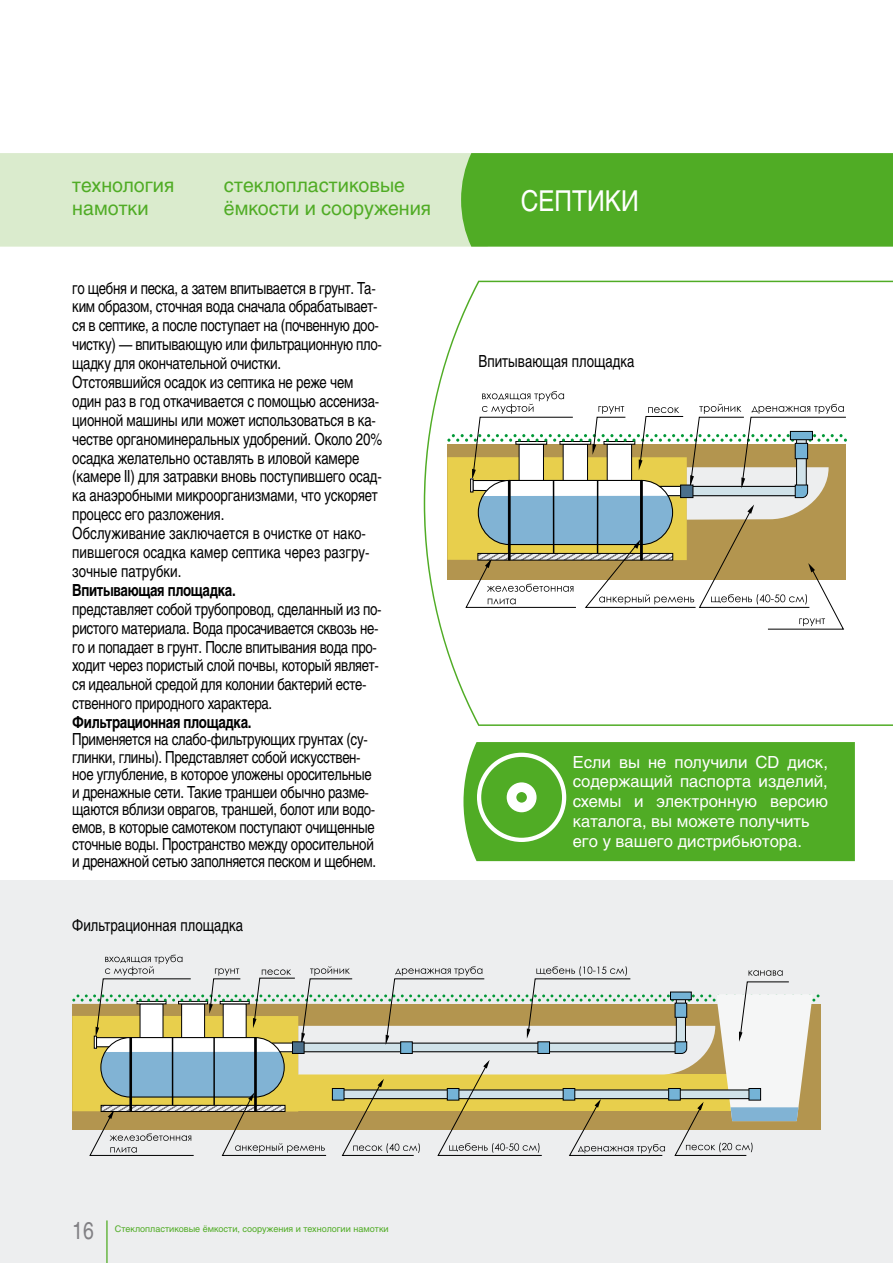
<style>
.page{position:relative;width:893px;height:1263px;background:#fff}
.page>*{position:absolute;margin:0;border:0;box-sizing:border-box;transform-origin:0 0}
.t1{font:28.5px "Helios";color:#fff;scale:.85 1}
.t2{font:24px "Helios";color:#818084;scale:.8 1}
.t3{font:19.5px/23.4px "Helios";color:#50ac25}
.t4{font:16.5px/18.9px "Helios";letter-spacing:-.025em;color:#000;scale:.8 1}
.t5{font:16.5px/19.8px "Helios";color:#fff}
.t6{font:700 16.5px "Helios";letter-spacing:-.025em;color:#000;scale:.8 1}
.t7{font:16.5px "Helios";color:#000;scale:.8 1}
.t8{font:9px "Helios";color:#50ac25}
</style>
<div class="page">
<div style="left:0;top:880px;width:893px;height:383px;background:#edeeef"></div>
<div style="left:0;top:153px;width:461px;height:94px;background:#daebcd"></div>
<div style="left:461px;top:153px;width:432px;height:94px;background:#50ac25"></div>
<hr style="left:106px;top:1220px;width:2px;height:43px;background:#50ac25">
<div style="left:463px;top:742px;width:392px;height:119px;background:#50ac25"></div>
<svg style="left:424px;top:281px;width:469px;height:445px"></svg>
<svg style="left:72px;top:955px;width:747px;height:201px"></svg>
<div style="left:749px;top:1088px;width:12px;height:12px;background:#75b3d6"></div>
<div style="left:749px;top:1088px;width:12px;height:12px;border:1px solid #000"></div>
<svg style="left:465px;top:416px;width:381px;height:18px"></svg>
<svg style="left:482px;top:391px;width:82px;height:23px"></svg>
<svg style="left:598px;top:406px;width:26px;height:8px"></svg>
<svg style="left:648px;top:407px;width:31px;height:6px"></svg>
<svg style="left:699px;top:404px;width:42px;height:10px"></svg>
<svg style="left:752px;top:404px;width:92px;height:10px"></svg>
<div style="left:790px;top:431px;width:22px;height:9px;background:#75b3d6"></div>
<div style="left:790px;top:431px;width:23px;height:9px;border:1px solid #000"></div>
<svg style="left:447px;top:434px;width:400px;height:196px"></svg>
<div style="left:477px;top:753px;width:89px;height:89px;border:4px solid #fff;border-radius:50%"></div>
<svg style="left:505px;top:780px;width:34px;height:34px"></svg>
<p class="t3" style="left:72px;top:173px;width:104px">технология намотки</p>
<p class="t3" style="left:224px;top:173px;width:209px">стеклопластиковые ёмкости и сооружения</p>
<p class="t4" style="left:72px;top:278px;width:389px">го щебня и песка, а затем впитывается в грунт. Та&shy;ким образом, сточная вода сначала обрабатывает&shy;ся в септике, а после поступает на (почвенную доо&shy;чистку) — впитывающую или фильтрационную пло&shy;щадку для окончательной очистки.<br>Отстоявшийся осадок из септика не реже чем один раз в год откачивается с помощью ассениза&shy;ционной машины или может использоваться в ка&shy;честве органоминеральных удобрений. Около 20% осадка желательно оставлять в иловой камере (камере II) для затравки вновь поступившего осад&shy;ка анаэробными микроорганизмами, что ускоряет процесс его разложения.<br>Обслуживание заключается в очистке от нако&shy;пившегося осадка камер септика через разгру&shy;зочные патрубки.</p>
<p class="t6" style="left:72px;top:580px;width:206px">Впитывающая площадка.</p>
<p class="t4" style="left:72px;top:599px;width:388px">представляет собой трубопровод, сделанный из по&shy;ристого материала. Вода просачивается сквозь не&shy;го и попадает в грунт. После впитывания вода про&shy;ходит через пористый слой почвы, который являет&shy;ся идеальной средой для колонии бактерий есте&shy;ственного природного характера.</p>
<p class="t6" style="left:72px;top:713px;width:226px">Фильтрационная площадка.</p>
<p class="t4" style="left:72px;top:731px;width:381px;line-height:17.4px">Применяется на слабо-фильтрующих грунтах (су&shy;глинки, глины). Представляет собой искусствен&shy;ное углубление, в которое уложены оросительные и дренажные сети. Такие траншеи обычно разме&shy;щаются вблизи оврагов, траншей, болот или водо&shy;емов, в которые самотеком поступают очищенные сточные воды. Пространство между оросительной и дренажной сетью заполняется песком и щебнем.</p>
<p class="t7" style="left:72px;top:916px;width:215px">Фильтрационная площадка</p>
<h1 class="t1" style="left:521px;top:184px;width:140px">СЕПТИКИ</h1>
<p class="t7" style="left:478px;top:351px;width:197px">Впитывающая площадка</p>
<p class="t5" style="left:573px;top:752px;width:257px">Если вы не получили СD диск, содержащий паспорта изделий, схемы и электронную версию каталога, вы можете получить его у вашего дистрибьютора.</p>
<h2 class="t2" style="left:72px;top:1216px;width:28px">16</h2>
<p class="t8" style="left:115px;top:1223px;width:275px">Стеклопластиковые ёмкости, сооружения и технологии намотки</p>
</div>
